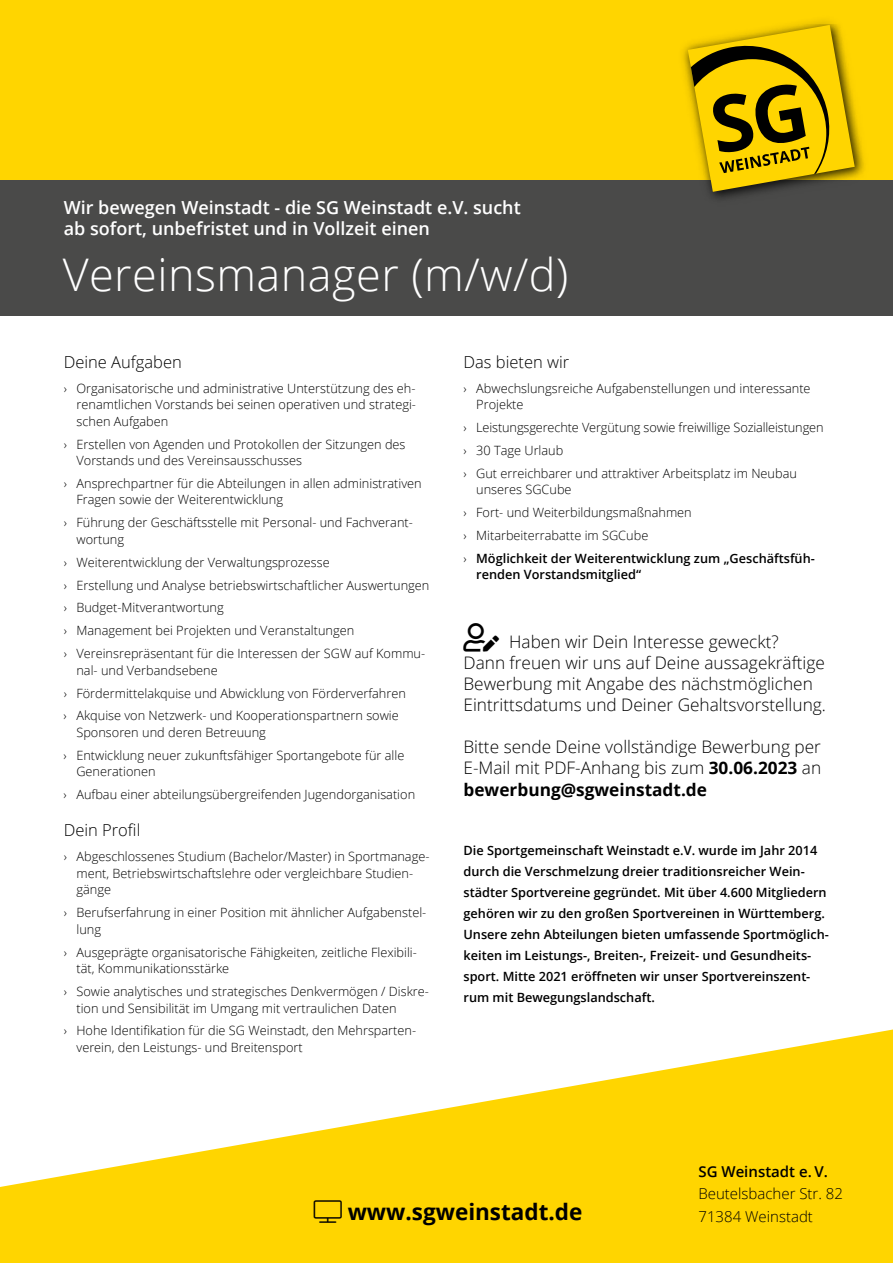
<style>
.page{position:relative;width:893px;height:1263px;background:#fff}
.page>*{position:absolute;margin:0;border:0;box-sizing:border-box;transform-origin:0 0}
.t1{font:300 45px "Open Sans";letter-spacing:.01em;color:#fff}
.t2{font:700 22.5px "Open Sans";color:#000}
.t3{font:600 18px/21.6px "Open Sans";color:#fff}
.t4{font:300 17.25px/21px "Open Sans";color:#000}
.t5{font:300 16.5px "Open Sans";color:#000}
.t6{font:300 15px/22.5px "Open Sans";color:#000}
.t7{font:600 15px "Open Sans";color:#000}
.t8{font:300 12.75px/22.8px "Open Sans";color:#000}
.t9{font:600 12.75px/21px "Open Sans";color:#000}
.s1{font-weight:600}
.s2{font-weight:700}
</style>
<div class="page">
<svg style="left:0;top:1029px;width:893px;height:234px;fill:#ffd500"></svg>
<div style="left:0;top:173px;width:893px;height:143px;background:#4a4a49"></div>
<div style="left:0;top:0;width:893px;height:180px;background:#ffd500"></div>
<div style="left:676px;top:14px;width:197px;height:196px;background:#000;opacity:.3"></div>
<div style="left:682px;top:25px;width:184px;height:178px;background:#000;opacity:.75"></div>
<svg style="left:688px;top:25px;width:167px;height:167px"></svg>
<h3 class="t3" style="left:64px;top:196px;width:458px">Wir bewegen Weinstadt - die SG Weinstadt e.V. sucht ab sofort, unbefristet und in Vollzeit einen</h3>
<h1 class="t1" style="left:63px;top:243px;width:507px">Vereinsmanager (m/w/d)</h1>
<p class="t5" style="left:64px;top:350px;width:120px">Deine Aufgaben</p>
<p class="t8" style="left:77px;top:379px;width:341px;line-height:16.5px;text-align:justify;text-indent:-13px">› Organisatorische und administrative Unterstützung des eh&shy;renamtlichen Vorstands bei seinen operativen und strategi&shy;schen Aufgaben</p>
<p class="t8" style="left:77px;top:435px;width:330px;line-height:16.5px;text-indent:-13px">› Erstellen von Agenden und Protokollen der Sitzungen des<br>Vorstands und des Vereinsausschusses</p>
<p class="t8" style="left:77px;top:475px;width:347px;line-height:16.5px;text-indent:-13px">› Ansprechpartner für die Abteilungen in allen administrativen<br>Fragen sowie der Weiterentwicklung</p>
<p class="t8" style="left:76px;top:514px;width:338px;line-height:16.5px;text-indent:-13px">› Führung der Geschäftsstelle mit Personal- und Fachverant&shy;wortung</p>
<p class="t8" style="left:64px;top:550px;width:367px">› Weiterentwicklung der Verwaltungsprozesse<br>› Erstellung und Analyse betriebswirtschaftlicher Auswertungen › Budget-Mitverantwortung<br>› Management bei Projekten und Veranstaltungen<br>› Vereinsrepräsentant für die Interessen der SGW auf Kommu-</p>
<p class="t8" style="left:64px;top:658px;width:344px;text-indent:13px">nal- und Verbandsebene<br>› Fördermittelakquise und Abwicklung von Förderverfahren › Akquise von Netzwerk- und Kooperationspartnern sowie</p>
<p class="t8" style="left:64px;top:721px;width:342px;text-indent:13px">Sponsoren und deren Betreuung<br>› Entwicklung neuer zukunftsfähiger Sportangebote für alle</p>
<p class="t8" style="left:64px;top:760px;width:353px;text-indent:13px">Generationen<br>› Aufbau einer abteilungsübergreifenden Jugendorganisation</p>
<p class="t5" style="left:64px;top:819px;width:78px">Dein Profil</p>
<p class="t8" style="left:77px;top:848px;width:354px;line-height:16.5px;text-indent:-13px">› Abgeschlossenes Studium (Bachelor/Master) in Sportmanage&shy;ment, Betriebswirtschaftslehre oder vergleichbare Studien&shy;gänge</p>
<p class="t8" style="left:77px;top:904px;width:351px;line-height:16.5px;text-indent:-13px">› Berufserfahrung in einer Position mit ähnlicher Aufgabenstel&shy;lung</p>
<p class="t8" style="left:77px;top:943px;width:342px;line-height:16.5px;text-indent:-13px">› Ausgeprägte organisatorische Fähigkeiten, zeitliche Flexibili&shy;tät, Kommunikationsstärke</p>
<p class="t8" style="left:76px;top:983px;width:354px;line-height:16.5px;text-indent:-13px">› Sowie analytisches und strategisches Denkvermögen / Diskre&shy;tion und Sensibilität im Umgang mit vertraulichen Daten</p>
<p class="t8" style="left:76px;top:1022px;width:341px;line-height:16.5px;text-indent:-13px">› Hohe Identifikation für die SG Weinstadt, den Mehrsparten&shy;verein, den Leistungs- und Breitensport</p>
<p class="t5" style="left:463px;top:350px;width:107px">Das bieten wir</p>
<p class="t8" style="left:476px;top:379px;width:336px;line-height:16.5px;text-indent:-13px">› Abwechslungsreiche Aufgabenstellungen und interessante<br>Projekte</p>
<p class="t8" style="left:463px;top:416px;width:362px">› Leistungsgerechte Vergütung sowie freiwillige Sozialleistungen › 30 Tage Urlaub<br>› Gut erreichbarer und attraktiver Arbeitsplatz im Neubau</p>
<p class="t8" style="left:463px;top:478px;width:353px;text-indent:13px">unseres SGCube<br>› Fort- und Weiterbildungsmaßnahmen<br>› Mitarbeiterrabatte im SGCube<br>› <span class="s1">Möglichkeit der Weiterentwicklung zum „Geschäftsfüh-</span></p>
<p class="t9" style="left:476px;top:564px;width:167px">renden Vorstandsmitglied“</p>
<h3 class="t4" style="left:463px;top:630px;width:364px;text-indent:46px">Haben wir Dein Interesse geweckt?<br>Dann freuen wir uns auf Deine aussagekräftige Bewerbung mit Angabe des nächstmöglichen Eintrittsdatums und Deiner Gehaltsvorstellung.</h3>
<h3 class="t4" style="left:463px;top:735px;width:359px;line-height:21.8px;text-align:justify">Bitte sende Deine vollständige Bewerbung per E-Mail mit PDF-Anhang bis zum <span class="s2">30.06.2023</span> an <span class="s2">bewerbung@sgweinstadt.de</span></h3>
<p class="t9" style="left:463px;top:840px;width:367px">Die Sportgemeinschaft Weinstadt e.V. wurde im Jahr 2014 durch die Verschmelzung dreier traditionsreicher Wein&shy;städter Sportvereine gegründet. Mit über 4.600 Mitgliedern gehören wir zu den großen Sportvereinen in Württemberg.<br>Unsere zehn Abteilungen bieten umfassende Sportmöglich&shy;keiten im Leistungs-, Breiten-, Freizeit- und Gesundheits&shy;sport. Mitte 2021 eröffneten wir unser Sportvereinszent&shy;rum mit Bewegungslandschaft.</p>
<h2 class="t2" style="left:314px;top:1196px;width:270px">● www.sgweinstadt.de</h2>
<p class="t7" style="left:698px;top:1161px;width:131px">SG Weinstadt e. V.</p>
<p class="t6" style="left:698px;top:1182px;width:146px">Beutelsbacher Str. 82<br>71384 Weinstadt</p>
</div>
